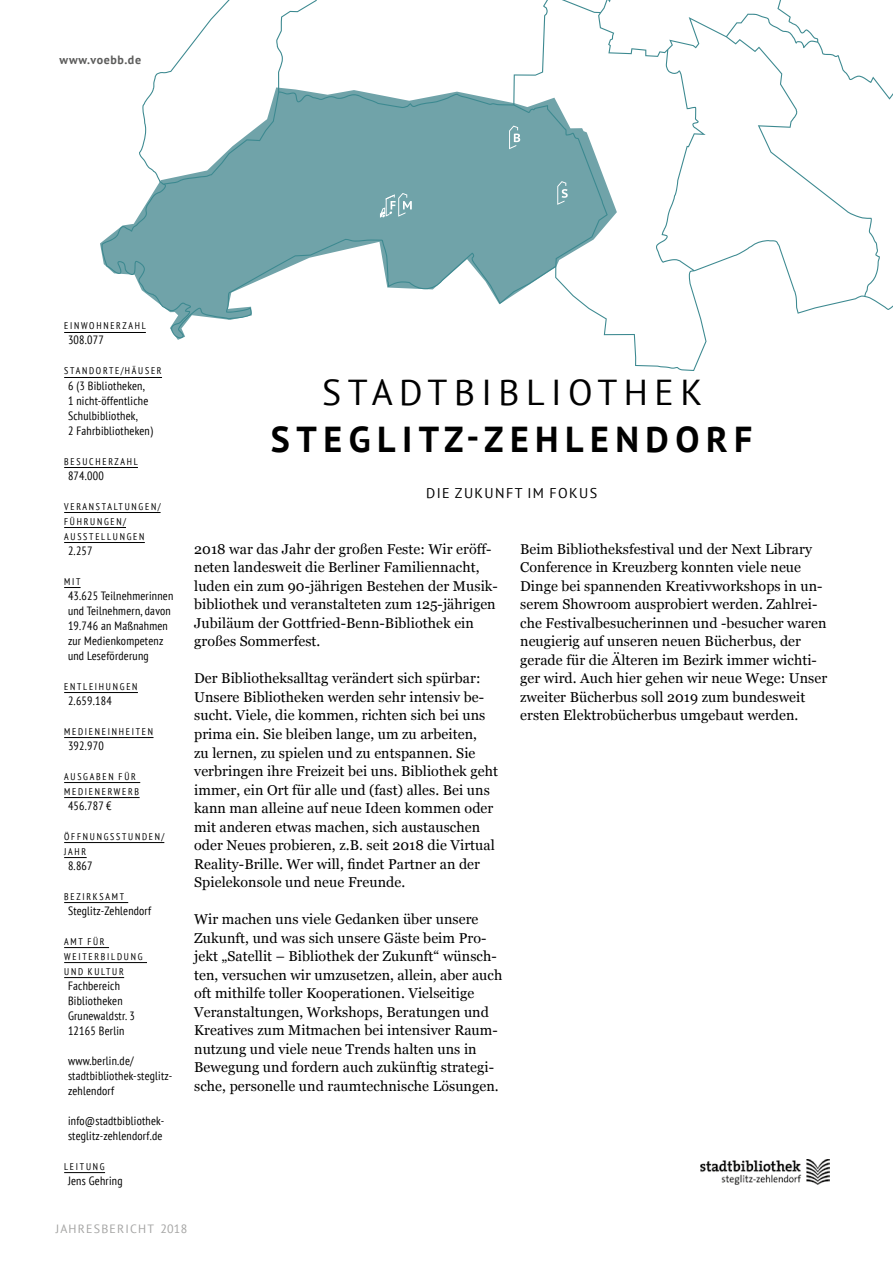
<style>
.page{position:relative;width:893px;height:1263px;background:#fff}
.page>*{position:absolute;margin:0;border:0;box-sizing:border-box;transform-origin:0 0}
.t1{font:700 36px "PT Sans";letter-spacing:.18em;color:#000}
.t2{font:36px "PT Sans";letter-spacing:.18em;color:#000}
.t3{font:14.25px/18.5px "Georgia";letter-spacing:.005em;color:#000}
.t4{font:14.1px "PT Sans";letter-spacing:.1em;color:#000}
.t5{font:condensed 12px/15px "PT Sans";letter-spacing:.02em;color:#000}
.t6{font:12px "PT Sans";letter-spacing:.1em;color:#a4a4a3}
.t7{font:700 12px "PT Sans";letter-spacing:.05em;color:#5c5c5b}
.t8{font:condensed 9.75px/15px "PT Sans";letter-spacing:.18em;color:#000}
</style>
<div class="page">
<svg style="left:102px;top:0;width:791px;height:371px"></svg>
<svg style="left:509px;top:126px;width:11px;height:23px"></svg>
<svg style="left:557px;top:181px;width:11px;height:24px"></svg>
<svg style="left:380px;top:193px;width:32px;height:25px"></svg>
<hr style="left:64px;top:332px;width:82px;height:1px;background:#000">
<hr style="left:64px;top:377px;width:98px;height:1px;background:#000">
<hr style="left:64px;top:467px;width:74px;height:1px;background:#000">
<hr style="left:64px;top:512px;width:97px;height:1px;background:#000">
<hr style="left:64px;top:527px;width:62px;height:1px;background:#000">
<hr style="left:64px;top:542px;width:81px;height:1px;background:#000">
<svg style="left:64px;top:587px;width:17px;height:1px"></svg>
<hr style="left:64px;top:692px;width:74px;height:1px;background:#000">
<hr style="left:64px;top:737px;width:90px;height:1px;background:#000">
<hr style="left:64px;top:782px;width:76px;height:1px;background:#000">
<hr style="left:64px;top:797px;width:76px;height:1px;background:#000">
<hr style="left:64px;top:842px;width:100px;height:1px;background:#000">
<svg style="left:64px;top:857px;width:23px;height:1px"></svg>
<hr style="left:64px;top:902px;width:64px;height:1px;background:#000">
<hr style="left:64px;top:947px;width:45px;height:1px;background:#000">
<hr style="left:64px;top:962px;width:83px;height:1px;background:#000">
<hr style="left:64px;top:977px;width:60px;height:1px;background:#000">
<hr style="left:64px;top:1172px;width:41px;height:1px;background:#000">
<img style="left:701px;top:1160px;width:128px;height:24px">
<p class="t7" style="left:60px;top:52px;width:83px">www.voebb.de</p>
<p class="t8" style="left:64px;top:318px;width:83px">EINWOHNERZAHL</p>
<p class="t5" style="left:68px;top:332px;width:37px">308.077</p>
<p class="t8" style="left:64px;top:363px;width:99px">STANDORTE/HÄUSER</p>
<p class="t5" style="left:68px;top:377px;width:86px">6 (3 Bibliotheken,<br>1 nicht-öffentliche<br>Schulbibliothek,<br>2 Fahrbibliotheken)</p>
<p class="t8" style="left:64px;top:453px;width:75px">BESUCHERZAHL</p>
<p class="t5" style="left:68px;top:467px;width:37px">874.000</p>
<p class="t8" style="left:64px;top:498px;width:98px">VERANSTALTUNGEN/<br>FÜHRUNGEN/<br>AUSSTELLUNGEN</p>
<p class="t5" style="left:68px;top:542px;width:26px">2.257</p>
<p class="t8" style="left:64px;top:573px;width:18px">MIT</p>
<p class="t5" style="left:68px;top:587px;width:107px">43.625 Teilnehmerinnen und Teilnehmern, davon<br>19.746 an Maßnahmen zur Medienkompetenz und Leseförderung</p>
<p class="t8" style="left:64px;top:678px;width:75px">ENTLEIHUNGEN</p>
<p class="t5" style="left:68px;top:692px;width:45px">2.659.184</p>
<p class="t8" style="left:64px;top:723px;width:90px">MEDIENEINHEITEN</p>
<p class="t5" style="left:68px;top:737px;width:37px">392.970</p>
<p class="t8" style="left:64px;top:768px;width:77px">AUSGABEN FÜR<br>MEDIENERWERB</p>
<p class="t5" style="left:68px;top:797px;width:45px">456.787 €</p>
<p class="t8" style="left:64px;top:828px;width:102px">ÖFFNUNGSSTUNDEN/<br>JAHR</p>
<p class="t5" style="left:68px;top:857px;width:26px">8.867</p>
<p class="t8" style="left:64px;top:888px;width:61px">BEZIRKSAMT</p>
<p class="t5" style="left:68px;top:902px;width:85px">Steglitz-Zehlendorf</p>
<p class="t8" style="left:64px;top:933px;width:80px">AMT FÜR<br>WEITERBILDUNG<br>UND KULTUR</p>
<p class="t5" style="left:68px;top:977px;width:68px">Fachbereich<br>Bibliotheken<br>Grunewaldstr. 3<br>12165 Berlin</p>
<p class="t5" style="left:68px;top:1052px;width:106px">www.berlin.de/ stadtbibliothek-steglitz&shy;zehlendorf</p>
<p class="t5" style="left:68px;top:1112px;width:98px">info@stadtbibliothek&shy;steglitz-zehlendorf.de</p>
<p class="t8" style="left:64px;top:1158px;width:42px">LEITUNG</p>
<p class="t5" style="left:68px;top:1172px;width:56px">Jens Gehring</p>
<p class="t6" style="left:56px;top:1221px;width:133px">JAHRESBERICHT 2018</p>
<h1 class="t2" style="left:322px;top:370px;width:382px">STADTBIBLIOTHEK</h1>
<h1 class="t1" style="left:271px;top:416px;width:483px">STEGLITZ-ZEHLENDORF</h1>
<p class="t4" style="left:426px;top:484px;width:172px">DIE ZUKUNFT IM FOKUS</p>
<p class="t3" style="left:194px;top:539px;width:305px">2018 war das Jahr der großen Feste: Wir eröff&shy;neten landesweit die Berliner Familiennacht, luden ein zum 90-jährigen Bestehen der Musik&shy;bibliothek und veranstalteten zum 125-jährigen Jubiläum der Gottfried-Benn-Bibliothek ein großes Sommerfest.</p>
<p class="t3" style="left:194px;top:669px;width:305px">Der Bibliotheksalltag verändert sich spürbar:<br>Unsere Bibliotheken werden sehr intensiv be&shy;sucht. Viele, die kommen, richten sich bei uns prima ein. Sie bleiben lange, um zu arbeiten,<br>zu lernen, zu spielen und zu entspannen. Sie verbringen ihre Freizeit bei uns. Bibliothek geht immer, ein Ort für alle und (fast) alles. Bei uns kann man alleine auf neue Ideen kommen oder mit anderen etwas machen, sich austauschen oder Neues probieren, z.B. seit 2018 die Virtual Reality-Brille. Wer will, findet Partner an der Spielekonsole und neue Freunde.</p>
<p class="t3" style="left:194px;top:910px;width:310px">Wir machen uns viele Gedanken über unsere Zukunft, und was sich unsere Gäste beim Pro&shy;jekt „Satellit – Bibliothek der Zukunft“ wünsch&shy;ten, versuchen wir umzusetzen, allein, aber auch oft mithilfe toller Kooperationen. Vielseitige Veranstaltungen, Workshops, Beratungen und Kreatives zum Mitmachen bei intensiver Raum&shy;nutzung und viele neue Trends halten uns in Bewegung und fordern auch zukünftig strategi&shy;sche, personelle und raumtechnische Lösungen.</p>
<p class="t3" style="left:520px;top:539px;width:309px">Beim Bibliotheksfestival und der Next Library Conference in Kreuzberg konnten viele neue Dinge bei spannenden Kreativworkshops in un&shy;serem Showroom ausprobiert werden. Zahlrei&shy;che Festivalbesucherinnen und -besucher waren neugierig auf unseren neuen Bücherbus, der gerade für die Älteren im Bezirk immer wichti&shy;ger wird. Auch hier gehen wir neue Wege: Unser zweiter Bücherbus soll 2019 zum bundesweit ersten Elektrobücherbus umgebaut werden.</p>
</div>
